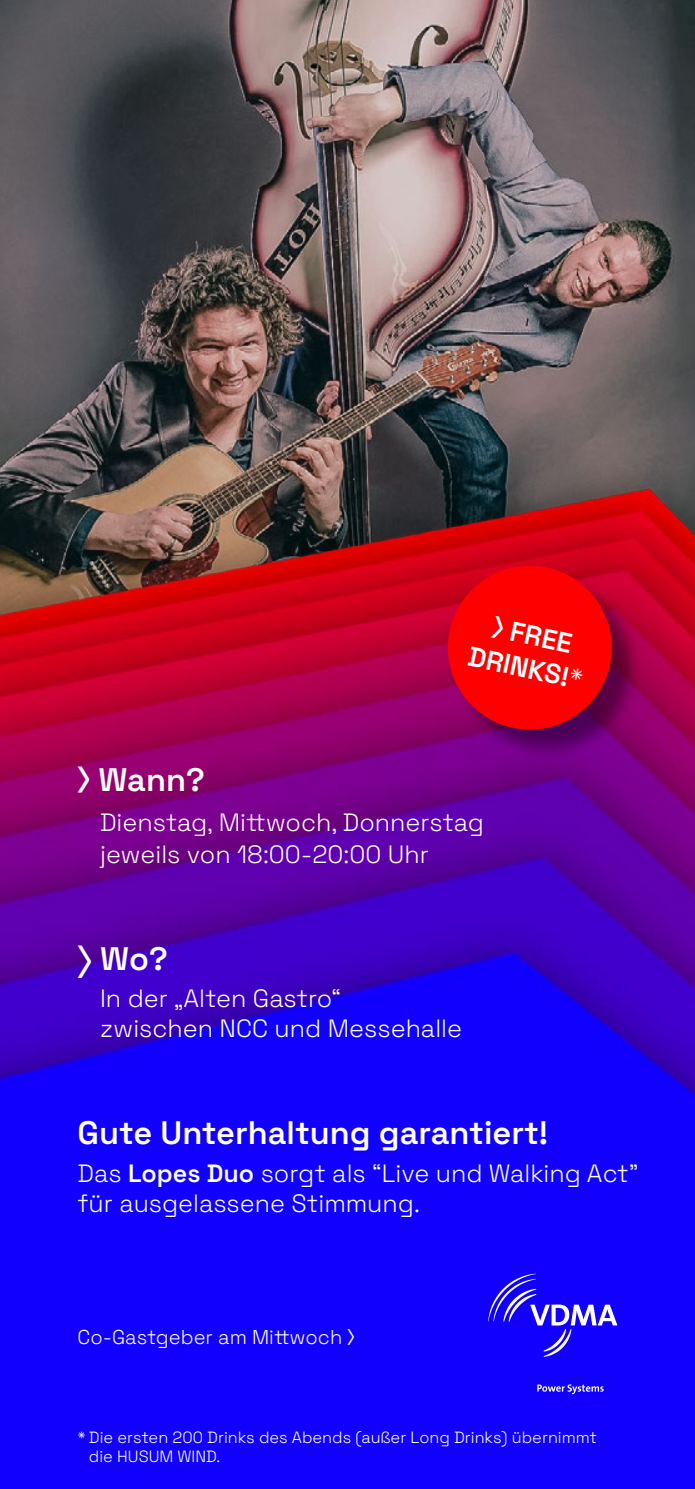
<style>
.page{position:relative;width:695px;height:1489px;background:#fff}
.page>*{position:absolute;margin:0;border:0;box-sizing:border-box;transform-origin:0 0}
.t1{font:600 32.5px "Space Grotesk";color:#fff}
.t2{font:600 27.5px/33px "Space Grotesk";color:#fff;text-align:center}
.t3{font:300 25px/30px "Space Grotesk";color:#fff}
.t4{font:300 20px "Space Grotesk";color:#fff}
.t5{font:300 16.25px/19.5px "Space Grotesk";color:#fff}
.s1{font-weight:300}
.s2{font-weight:600}
.s3{font-weight:400}
</style>
<div class="page">
<img style="left:0;top:0;width:694px;height:366px">
<img style="left:0;top:366px;width:694px;height:1122px">
<svg style="left:488px;top:1273px;width:129px;height:83px;background:#3122fe"></svg>
<svg style="left:537px;top:1384px;width:66px;height:9px"></svg>
<div style="left:451px;top:568px;width:192px;height:193px;background:#000;opacity:.41"></div>
<div style="left:448px;top:565px;width:163px;height:164px;background:#f00;border-radius:50%"></div>
<p class="t2" style="left:479px;top:605px;width:118px;rotate:12deg">⟩ FREE<br>DRINKS!<span class="s1">*</span></p>
<h1 class="t1" style="left:78px;top:755px;width:129px">⟩ Wann?</h1>
<p class="t3" style="left:100px;top:804px;width:385px;line-height:32.5px">Dienstag, Mittwoch, Donnerstag jeweils von 18:00-20:00 Uhr</p>
<h1 class="t1" style="left:78px;top:934px;width:92px">⟩ Wo?</h1>
<p class="t3" style="left:100px;top:982px;width:363px">In der „Alten Gastro“<br>zwischen NCC und Messehalle</p>
<h1 class="t1" style="left:78px;top:1108px;width:472px">Gute Unterhaltung garantiert!</h1>
<p class="t3" style="left:77px;top:1156px;width:562px">Das <span class="s2">Lopes Duo</span> sorgt als “Live und Walking Act” für ausgelassene Stimmung.</p>
<p class="t4" style="left:78px;top:1321px;width:278px">Co-Gastgeber am Mittwoch <span class="s3">⟩</span></p>
<p class="t5" style="left:89px;top:1426px;width:509px;text-indent:-11px">* Die ersten 200 Drinks des Abends (außer Long Drinks) übernimmt die HUSUM WIND.</p>
</div>
